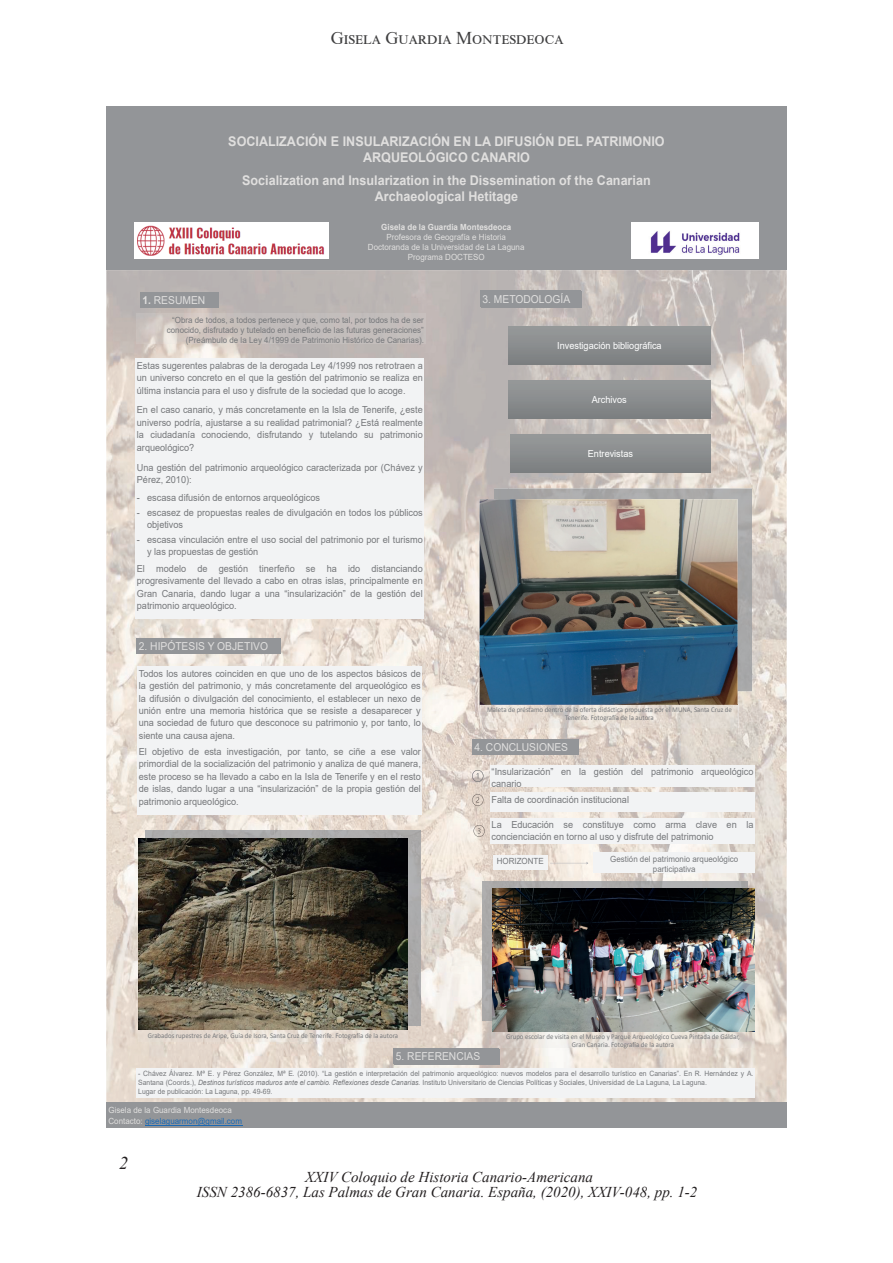
<style>
.page{position:relative;width:893px;height:1263px;background:#fff}
.page>*{position:absolute;margin:0;border:0;box-sizing:border-box;transform-origin:0 0}
.t1{font:18px "Times New Roman";color:#3e3e3f}
.t2{font:italic 18px "Times New Roman";color:#231f20}
.t3{font:italic 15px/15px "Times New Roman";color:#231f20;text-align:center}
.t4{font:700 13.35px/16px "Arial";color:#e0dfde;text-align:center;scale:.94 1}
.t5{font:10.95px "Arial";color:#e0dfde;scale:.94 1}
.t6{font:9.75px/12.5px "Arial";color:#76787b;text-align:justify;scale:.94 1}
.t7{font:9.75px "Arial";color:#fff;scale:.94 1}
.t8{font:8.4px/10.2px "Arial";color:#76787b;text-align:right;scale:.94 1}
.t9{font:8.4px/10.2px "Arial";color:#e0dfde;scale:.94 1}
.t10{font:700 8.4px "Arial";color:#e0dfde;scale:.94 1}
.t11{font:7.2px/8.7px "Arial";color:#76787b;scale:.94 1}
.t12{font:7.2px/8.9px "Calibri";color:#76787b;text-align:center;scale:.94 1}
.s1{font-weight:700}
.s2{font-style:italic}
.s3{color:#1b69b4}
</style>
<div class="page">
<img style="left:106px;top:270px;width:402px;height:589px">
<img style="left:508px;top:270px;width:279px;height:267px">
<img style="left:725px;top:537px;width:62px;height:566px">
<img style="left:508px;top:728px;width:217px;height:154px">
<img style="left:106px;top:859px;width:61px;height:268px">
<img style="left:416px;top:859px;width:93px;height:244px">
<img style="left:508px;top:1048px;width:217px;height:55px">
<img style="left:167px;top:1025px;width:249px;height:78px">
<div style="left:107px;top:1103px;width:680px;height:25px;background:#939598"></div>
<hr style="left:145px;top:1125px;width:97px;height:1px;background:#1b69b4">
<div style="left:135px;top:359px;width:289px;height:260px;background:#f2f3f4"></div>
<div style="left:141px;top:293px;width:78px;height:15px;background:#939598"></div>
<div style="left:140px;top:292px;width:78px;height:15px;background:#939598"></div>
<img style="left:137px;top:314px;width:288px;height:30px">
<div style="left:137px;top:666px;width:285px;height:149px;background:#f2f3f4"></div>
<div style="left:490px;top:765px;width:265px;height:21px;background:#f2f3f4"></div>
<div style="left:106px;top:107px;width:680px;height:163px;background:#939598"></div>
<img style="left:631px;top:222px;width:127px;height:36px">
<div style="left:137px;top:1068px;width:618px;height:30px;background:#f2f3f4"></div>
<img style="left:138px;top:839px;width:269px;height:202px">
<div style="left:509px;top:326px;width:201px;height:39px;background:linear-gradient(to right,#898c8e,#8a8c8e)"></div>
<div style="left:508px;top:380px;width:202px;height:39px;background:linear-gradient(to right,#898c8e,#8a8c8e)"></div>
<div style="left:511px;top:434px;width:199px;height:39px;background:linear-gradient(to right,#8a8c8e,#8a8c8e)"></div>
<div style="left:490px;top:792px;width:265px;height:20px;background:#f2f3f4"></div>
<div style="left:490px;top:818px;width:265px;height:26px;background:#f2f3f4"></div>
<div style="left:493px;top:855px;width:54px;height:15px;background:#f2f3f4"></div>
<svg style="left:472px;top:770px;width:11px;height:12px"></svg>
<svg style="left:472px;top:794px;width:11px;height:12px"></svg>
<svg style="left:474px;top:825px;width:11px;height:12px"></svg>
<img style="left:494px;top:488px;width:258px;height:203px">
<img style="left:146px;top:831px;width:275px;height:194px">
<img style="left:480px;top:499px;width:258px;height:229px">
<img style="left:480px;top:704px;width:258px;height:1px">
<img style="left:492px;top:889px;width:263px;height:159px">
<svg style="left:550px;top:862px;width:38px;height:2px"></svg>
<div style="left:594px;top:853px;width:161px;height:20px;background:#f2f3f4"></div>
<img style="left:134px;top:222px;width:194px;height:36px">
<div style="left:137px;top:639px;width:143px;height:15px;background:#939598"></div>
<div style="left:137px;top:638px;width:143px;height:15px;background:#939598"></div>
<div style="left:473px;top:739px;width:105px;height:16px;background:#939598"></div>
<div style="left:472px;top:739px;width:105px;height:15px;background:#939598"></div>
<img style="left:482px;top:882px;width:266px;height:139px">
<div style="left:394px;top:1048px;width:105px;height:16px;background:#939598"></div>
<div style="left:481px;top:291px;width:100px;height:17px;background:#939598"></div>
<div style="left:480px;top:291px;width:101px;height:16px;background:#939598"></div>
<h1 class="t1" style="left:331px;top:26px;width:234px">GISELA GUARDIA MONTESDEOCA</h1>
<h3 class="t4" style="left:228px;top:134px;width:466px">SOCIALIZACIÓN E INSULARIZACIÓN EN LA DIFUSIÓN DEL PATRIMONIO<br>ARQUEOLÓGICO CANARIO</h3>
<h3 class="t4" style="left:242px;top:173px;width:436px">Socialization and Insularization in the Dissemination of the Canarian<br>Archaeological Hetitage</h3>
<p class="t10" style="left:381px;top:221px;width:140px">Gisela de la Guardia Montesdeoca</p>
<p class="t9" style="left:368px;top:232px;width:168px;text-align:center">Profesora de Geografía e Historia<br>Doctoranda de la Universidad de La Laguna<br>Programa DOCTESO</p>
<p class="t5" style="left:142px;top:292px;width:68px"><span class="s1">1.</span> RESUMEN</p>
<p class="t8" style="left:167px;top:315px;width:275px">“Obra de todos, a todos pertenece y que, como tal, por todos ha de ser conocido, disfrutado y tutelado en beneficio de las futuras generaciones” (Preámbulo de la Ley 4/1999 de Patrimonio Histórico de Canarias).</p>
<p class="t6" style="left:137px;top:359px;width:306px">Estas sugerentes palabras de la derogada Ley 4/1999 nos retrotraen a un universo concreto en el que la gestión del patrimonio se realiza en última instancia para el uso y disfrute de la sociedad que lo acoge.</p>
<p class="t6" style="left:137px;top:404px;width:306px">En el caso canario, y más concretamente en la Isla de Tenerife, ¿este universo podría, ajustarse a su realidad patrimonial? ¿Está realmente la ciudadanía conociendo, disfrutando y tutelando su patrimonio arqueológico?</p>
<p class="t6" style="left:137px;top:461px;width:306px">Una gestión del patrimonio arqueológico caracterizada por (Chávez y<br>Pérez, 2010):</p>
<p class="t6" style="left:137px;top:491px;width:196px">- escasa difusión de entornos arqueológicos</p>
<p class="t6" style="left:147px;top:507px;width:295px;line-height:11.7px;text-indent:-10px">- escasez de propuestas reales de divulgación en todos los públicos objetivos</p>
<p class="t6" style="left:147px;top:534px;width:295px;line-height:11.7px;text-indent:-10px">- escasa vinculación entre el uso social del patrimonio por el turismo y las propuestas de gestión</p>
<p class="t6" style="left:137px;top:562px;width:306px">El modelo de gestión tinerfeño se ha ido distanciando progresivamente del llevado a cabo en otras islas, principalmente en Gran Canaria, dando lugar a una “insularización” de la gestión del patrimonio arqueológico.</p>
<p class="t5" style="left:139px;top:638px;width:139px">2. HIPÓTESIS Y OBJETIVO</p>
<p class="t6" style="left:139px;top:667px;width:302px">Todos los autores coinciden en que uno de los aspectos básicos de la gestión del patrimonio, y más concretamente del arqueológico es la difusión o divulgación del conocimiento, el establecer un nexo de unión entre una memoria histórica que se resiste a desaparecer y una sociedad de futuro que desconoce su patrimonio y, por tanto, lo siente una causa ajena.</p>
<p class="t6" style="left:139px;top:745px;width:302px">El objetivo de esta investigación, por tanto, se ciñe a ese valor primordial de la socialización del patrimonio y analiza de qué manera, este proceso se ha llevado a cabo en la Isla de Tenerife y en el resto de islas, dando lugar a una “insularización” de la propia gestión del patrimonio arqueológico.</p>
<p class="t5" style="left:483px;top:292px;width:95px">3. METODOLOGÍA</p>
<p class="t7" style="left:557px;top:338px;width:113px">Investigación bibliográfica</p>
<p class="t7" style="left:592px;top:392px;width:39px">Archivos</p>
<p class="t7" style="left:588px;top:446px;width:50px">Entrevistas</p>
<p class="t12" style="left:487px;top:705px;width:262px">Maleta de préstamo dentro de la oferta didáctica propuesta por el MUNA, Santa Cruz de<br>Tenerife. Fotografía de la autora</p>
<p class="t5" style="left:474px;top:739px;width:101px">4. CONCLUSIONES</p>
<p class="t6" style="left:492px;top:766px;width:280px;line-height:11.7px">“Insularización” en la gestión del patrimonio arqueológico canario</p>
<p class="t6" style="left:492px;top:793px;width:148px">Falta de coordinación institucional</p>
<p class="t6" style="left:492px;top:819px;width:280px;line-height:11.7px">La Educación se constituye como arma clave en la concienciación en torno al uso y disfrute del patrimonio</p>
<p class="t8" style="left:497px;top:856px;width:51px">HORIZONTE</p>
<p class="t8" style="left:610px;top:853px;width:138px;text-align:center">Gestión del patrimonio arqueológico participativa</p>
<p class="t12" style="left:148px;top:1031px;width:268px">Grabados rupestres de Aripe, Guía de Isora, Santa Cruz de Tenerife. Fotografía de la autora</p>
<p class="t12" style="left:506px;top:1032px;width:250px">Grupo escolar de visita en el Museo y Parque Arqueológico Cueva Pintada de Gáldar,<br>Gran Canaria. Fotografía de la autora</p>
<p class="t5" style="left:396px;top:1049px;width:91px">5. REFERENCIAS</p>
<p class="t11" style="left:138px;top:1069px;width:656px">- Chávez Álvarez. Mª E. y Pérez González, Mª E. (2010). “La gestión e interpretación del patrimonio arqueológico: nuevos modelos para el desarrollo turístico en Canarias”. En R. Hernández y A.<br>Santana (Coords.), <span class="s2">Destinos turísticos maduros ante el cambio. Reflexiones desde Canarias.</span> Instituto Universitario de Ciencias Políticas y Sociales, Universidad de La Laguna, La Laguna.<br>Lugar de publicación: La Laguna, pp. 49-69.</p>
<p class="t9" style="left:109px;top:1104px;width:143px;line-height:11.4px">Gisela de la Guardia Montesdeoca<br>Contacto: <span class="s3">giselaguarmon@gmail.com</span></p>
<h1 class="t2" style="left:119px;top:1151px;width:10px">2</h1>
<h2 class="t3" style="left:197px;top:1169px;width:502px">XXIV Coloquio de Historia Canario-Americana<br>ISSN 2386-6837, Las Palmas de Gran Canaria. España, (2020), XXIV-048, pp. 1-2</h2>
</div>
